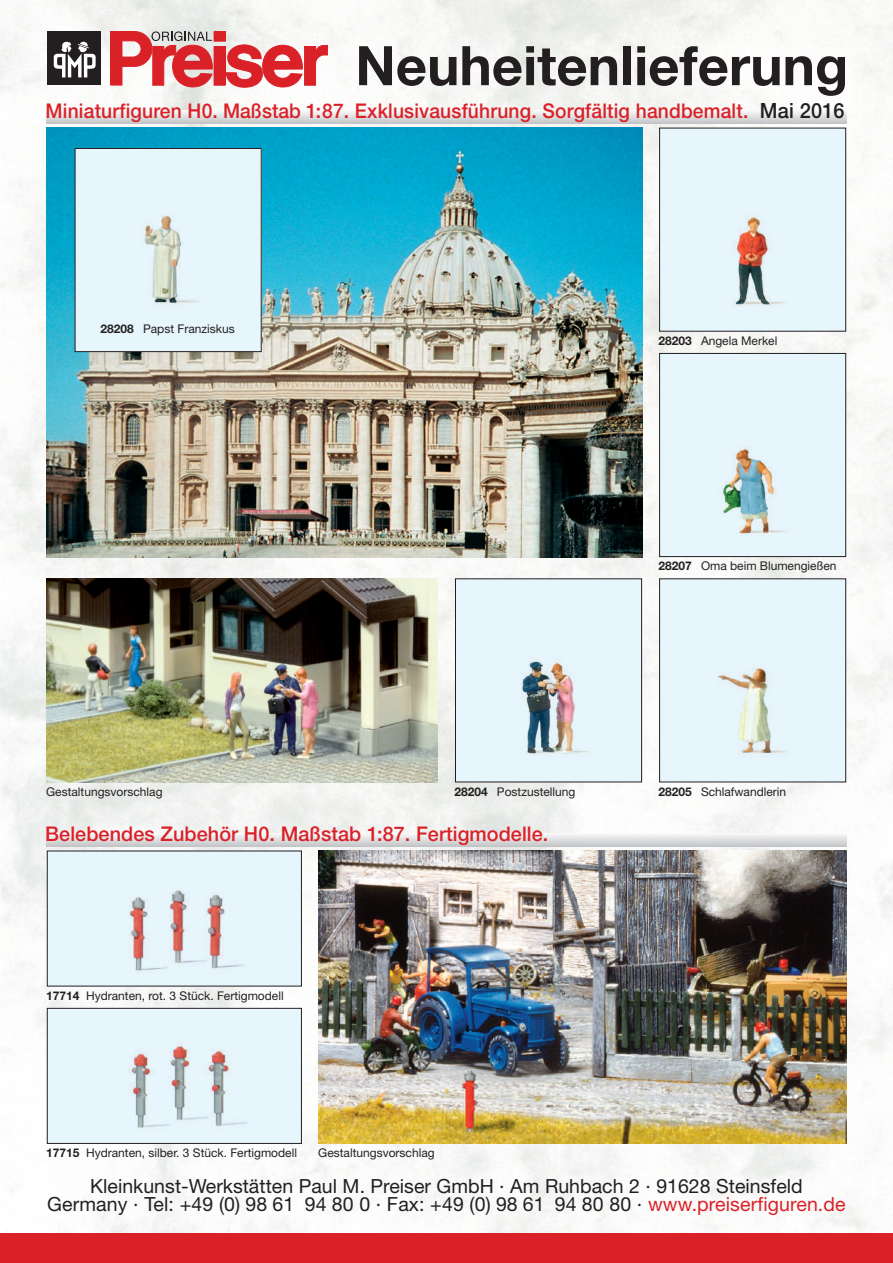
<style>
.page{position:relative;width:893px;height:1263px;background:#fff}
.page>*{position:absolute;margin:0;border:0;box-sizing:border-box;transform-origin:0 0}
.t1{font:500 21px "Helvetica Neue";letter-spacing:.01em;color:#231f20;scale:.95 1}
.t2{font:500 20.25px "Helvetica Neue";letter-spacing:.01em;color:#da2128;scale:.95 1}
.t3{font:500 20.25px "Helvetica Neue";letter-spacing:.01em;color:#da2128}
.t4{font:19.5px/18px "Helvetica Neue";color:#231f20;text-align:center}
.t5{font:12px "Helvetica Neue";color:#231f20}
.s1{font-weight:700}
.s2{color:#da2128}
</style>
<div class="page">
<img style="left:0;top:0;width:893px;height:1233px">
<div style="left:0;top:1233px;width:893px;height:30px;background:#da2128"></div>
<div style="left:47px;top:31px;width:54px;height:54px;background:#231f20"></div>
<svg style="left:54px;top:41px;width:42px;height:36px"></svg>
<svg style="left:359px;top:46px;width:97px;height:40px"></svg>
<svg style="left:462px;top:46px;width:155px;height:40px"></svg>
<div style="left:623px;top:46px;width:8px;height:39px;background:#231f20"></div>
<svg style="left:637px;top:46px;width:208px;height:50px"></svg>
<div style="left:111px;top:31px;width:11px;height:54px;background:#da2128"></div>
<div style="left:214px;top:46px;width:11px;height:39px;background:#da2128"></div>
<div style="left:214px;top:32px;width:11px;height:9px;background:#da2128"></div>
<svg style="left:226px;top:45px;width:102px;height:42px"></svg>
<svg style="left:119px;top:31px;width:94px;height:56px"></svg>
<svg style="left:47px;top:111px;width:799px;height:12px"></svg>
<svg style="left:47px;top:833px;width:799px;height:13px"></svg>
<img style="left:49px;top:852px;width:251px;height:132px">
<div style="left:47px;top:850px;width:255px;height:136px;border:1px solid #231f20"></div>
<img style="left:49px;top:1010px;width:251px;height:132px">
<div style="left:47px;top:1008px;width:255px;height:136px;border:1px solid #231f20"></div>
<img style="left:319px;top:850px;width:527px;height:294px">
<img style="left:47px;top:128px;width:595px;height:429px">
<div style="left:77px;top:150px;width:183px;height:200px;background:#e6f6fc"></div>
<div style="left:75px;top:148px;width:187px;height:204px;border:1px solid #231f20"></div>
<div style="left:661px;top:130px;width:183px;height:200px;background:#e6f6fc"></div>
<div style="left:659px;top:128px;width:187px;height:204px;border:1px solid #231f20"></div>
<img style="left:457px;top:580px;width:183px;height:200px">
<div style="left:455px;top:578px;width:187px;height:204px;border:1px solid #231f20"></div>
<div style="left:661px;top:580px;width:183px;height:200px;background:#e6f6fc"></div>
<div style="left:659px;top:578px;width:187px;height:204px;border:1px solid #231f20"></div>
<img style="left:661px;top:355px;width:183px;height:200px">
<div style="left:659px;top:353px;width:187px;height:204px;border:1px solid #231f20"></div>
<img style="left:47px;top:578px;width:391px;height:204px">
<h2 class="t2" style="left:46px;top:103px;width:741px">Miniaturfiguren H0. Maßstab 1:87. Exklusivausführung. Sorgfältig handbemalt.</h2>
<h1 class="t1" style="left:760px;top:103px;width:91px">Mai 2016</h1>
<p class="t5" style="left:101px;top:324px;width:136px"><span class="s1">28208</span> Papst Franziskus</p>
<p class="t5" style="left:46px;top:787px;width:118px">Gestaltungsvorschlag</p>
<p class="t5" style="left:658px;top:336px;width:120px"><span class="s1">28203</span> Angela Merkel</p>
<p class="t5" style="left:658px;top:562px;width:180px"><span class="s1">28207</span> Oma beim Blumengießen</p>
<p class="t5" style="left:454px;top:787px;width:123px"><span class="s1">28204</span> Postzustellung</p>
<p class="t5" style="left:658px;top:787px;width:129px"><span class="s1">28205</span> Schlafwandlerin</p>
<h2 class="t3" style="left:45px;top:826px;width:505px">Belebendes Zubehör H0. Maßstab 1:87. Fertigmodelle.</h2>
<p class="t5" style="left:46px;top:991px;width:239px"><span class="s1">17714</span> Hydranten, rot. 3 Stück. Fertigmodell</p>
<p class="t5" style="left:46px;top:1148px;width:252px"><span class="s1">17715</span> Hydranten, silber. 3 Stück. Fertigmodell</p>
<p class="t5" style="left:318px;top:1148px;width:118px">Gestaltungsvorschlag</p>
<h3 class="t4" style="left:47px;top:1179px;width:800px">Kleinkunst-Werkstätten Paul M. Preiser GmbH · Am Ruhbach 2 · 91628 Steinsfeld<br>Germany · Tel: +49 (0) 98 61 94 80 0 · Fax: +49 (0) 98 61 94 80 80 · <span class="s2">www.preiserfiguren.de</span></h3>
</div>
